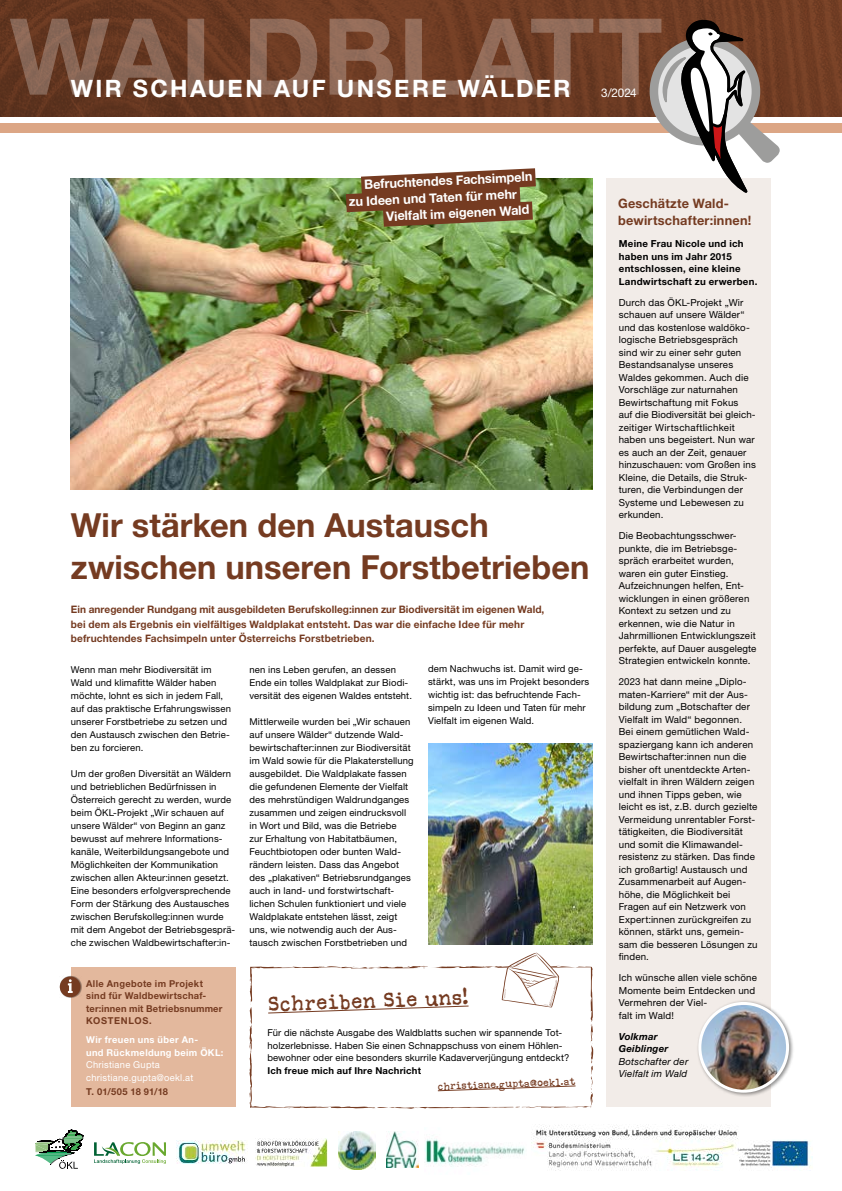
<style>
.page{position:relative;width:842px;height:1191px;background:#fff}
.page>*{position:absolute;margin:0;border:0;box-sizing:border-box;transform-origin:0 0}
.t1{font:700 106.3px "Helvetica Neue LT Pro";letter-spacing:.005em;color:#fff}
.t2{font:700 33.2px/42px "Helvetica Neue LT Pro";letter-spacing:.005em;color:#753b21}
.t3{font:700 24px "Helvetica Neue LT Pro";letter-spacing:.1em;color:#fff}
.t4{font:20px "Sunflower";color:#753b21}
.t5{font:700 13px "Helvetica Neue LT Pro";color:#fff}
.t6{font:700 13px/17px "Helvetica Neue LT Pro";letter-spacing:.015em;color:#753b21}
.t7{font:12px "Helvetica Neue LT Pro";color:#fff}
.t8{font:700 10.3px/14.5px "Helvetica Neue LT Pro";letter-spacing:.01em;color:#753b21}
.t9{font:10px "Sunflower";color:#753b21}
.t10{font:9.7px/12.5px "Helvetica Neue LT Pro";letter-spacing:.015em;color:#000}
.t11{font:700 9.7px/12.5px "Helvetica Neue LT Pro";letter-spacing:.025em;color:#000}
.t12{font:italic 9.7px/12.5px "Helvetica Neue LT Pro";letter-spacing:.02em;color:#000}
.t13{font:italic 700 9.7px/12.5px "Helvetica Neue LT Pro";letter-spacing:.02em;color:#000}
.t14{font:9.5px/13px "Helvetica Neue LT Pro";letter-spacing:.01em;color:#000}
.t15{font:700 9.5px/12.5px "Helvetica Neue LT Pro";letter-spacing:.03em;color:#753b21}
.t16{font:700 9.5px/12.5px "Helvetica Neue LT Pro";letter-spacing:.04em;color:#fff}
.t17{font:9.5px/12.5px "Helvetica Neue LT Pro";letter-spacing:.025em;color:#fff}
.t18{font:700 9.5px "Helvetica Neue LT Pro";letter-spacing:.02em;color:#000}
</style>
<div class="page">
<div style="left:607px;top:178px;width:164px;height:928px;background:#f2ece8"></div>
<img style="left:71px;top:178px;width:521px;height:311px">
<div style="left:71px;top:967px;width:164px;height:140px;background:#e3b89d"></div>
<div style="left:696px;top:1000px;width:98px;height:98px;background:#000;opacity:.45"></div>
<img style="left:700px;top:1004px;width:87px;height:87px">
<div style="left:698px;top:1002px;width:91px;height:90px;border:3px solid #fff;border-radius:50%"></div>
<svg style="left:249px;top:952px;width:345px;height:157px"></svg>
<div style="left:59px;top:975px;width:22px;height:22px;background:#000;opacity:.45"></div>
<div style="left:60px;top:976px;width:21px;height:21px;background:#753b21;border-radius:50%"></div>
<svg style="left:68px;top:979px;width:5px;height:14px"></svg>
<div style="left:0;top:123px;width:842px;height:10px;background:#dca685"></div>
<img style="left:0;top:0;width:842px;height:116px">
<svg style="left:35px;top:1130px;width:49px;height:38px"></svg>
<svg style="left:94px;top:1142px;width:72px;height:21px"></svg>
<img style="left:177px;top:1140px;width:69px;height:23px">
<img style="left:255px;top:1138px;width:72px;height:28px">
<img style="left:338px;top:1131px;width:38px;height:38px">
<img style="left:387px;top:1132px;width:31px;height:35px">
<img style="left:531px;top:1124px;width:281px;height:46px">
<div style="left:650px;top:37px;width:110px;height:109px;background:#9d9d9c;border-radius:50%"></div>
<svg style="left:659px;top:20px;width:121px;height:171px"></svg>
<img style="left:424px;top:1139px;width:101px;height:28px">
<img style="left:428px;top:744px;width:164px;height:200px">
<svg style="left:346px;top:168px;width:190px;height:59px;background:#835d3c"></svg>
<h1 class="t1" style="left:9px;top:-9px;width:655px">WALDBLATT</h1>
<h3 class="t3" style="left:71px;top:73px;width:501px">WIR SCHAUEN AUF UNSERE WÄLDER</h3>
<p class="t7" style="left:601px;top:85px;width:37px">3/2024</p>
<h3 class="t5" style="left:364px;top:177px;width:170px;rotate:-3deg">Befruchtendes Fachsimpeln</h3>
<h3 class="t5" style="left:386px;top:209px;width:145px;rotate:-3deg">Vielfalt im eigenen Wald</h3>
<h3 class="t5" style="left:349px;top:194px;width:170px;rotate:-3deg">zu Ideen und Taten für mehr</h3>
<h2 class="t2" style="left:71px;top:503px;width:520px">Wir stärken den Austausch zwischen unseren Forstbetrieben</h2>
<p class="t8" style="left:71px;top:602px;width:475px">Ein anregender Rundgang mit ausgebildeten Berufskolleg:innen zur Biodiversität im eigenen Wald, bei dem als Ergebnis ein vielfältiges Waldplakat entsteht. Das war die einfache Idee für mehr befruchtendes Fachsimpeln unter Österreichs Forstbetrieben.</p>
<p class="t14" style="left:71px;top:662px;width:162px">Wenn man mehr Biodiversität im<br>Wald und klimafitte Wälder haben möchte, lohnt es sich in jedem Fall, auf das praktische Erfahrungswissen unserer Forstbetriebe zu setzen und den Austausch zwischen den Betrie&shy;ben zu forcieren.</p>
<p class="t14" style="left:71px;top:766px;width:166px">Um der großen Diversität an Wäldern und betrieblichen Bedürfnissen in Österreich gerecht zu werden, wurde beim ÖKL-Projekt „Wir schauen auf unsere Wälder“ von Beginn an ganz bewusst auf mehrere Informations&shy;kanäle, Weiterbildungsangebote und Möglichkeiten der Kommunikation zwischen allen Akteur:innen gesetzt.<br>Eine besonders erfolgversprechende Form der Stärkung des Austausches zwischen Berufskolleg:innen wurde mit dem Angebot der Betriebsgesprä&shy;che zwischen Waldbewirtschafter:in-</p>
<p class="t15" style="left:86px;top:977px;width:138px">Alle Angebote im Projekt sind für Waldbewirtschaf&shy;ter:innen mit Betriebsnummer<br>KOSTENLOS.</p>
<p class="t16" style="left:86px;top:1033px;width:139px">Wir freuen uns über An-<br>und Rückmeldung beim ÖKL:</p>
<p class="t17" style="left:86px;top:1058px;width:109px">Christiane Gupta christiane.gupta@oekl.at</p>
<p class="t15" style="left:86px;top:1085px;width:83px">T. 01/505 18 91/18</p>
<p class="t14" style="left:249px;top:662px;width:164px">nen ins Leben gerufen, an dessen<br>Ende ein tolles Waldplakat zur Biodi&shy;versität des eigenen Waldes entsteht.</p>
<p class="t14" style="left:249px;top:714px;width:166px">Mittlerweile wurden bei „Wir schauen auf unsere Wälder“ dutzende Wald&shy;bewirtschafter:innen zur Biodiversität im Wald sowie für die Plakaterstellung ausgebildet. Die Waldplakate fassen die gefundenen Elemente der Vielfalt des mehrstündigen Waldrundganges zusammen und zeigen eindrucksvoll in Wort und Bild, was die Betriebe<br>zur Erhaltung von Habitatbäumen, Feuchtbiotopen oder bunten Wald&shy;rändern leisten. Dass das Angebot des „plakativen“ Betriebsrundganges auch in land- und forstwirtschaft&shy;lichen Schulen funktioniert und viele Waldplakate entstehen lässt, zeigt uns, wie notwendig auch der Aus&shy;tausch zwischen Forstbetrieben und</p>
<p class="t14" style="left:428px;top:662px;width:163px">dem Nachwuchs ist. Damit wird ge&shy;stärkt, was uns im Projekt besonders wichtig ist: das befruchtende Fach&shy;simpeln zu Ideen und Taten für mehr Vielfalt im eigenen Wald.</p>
<h3 class="t4" style="left:267px;top:991px;width:202px;rotate:-2deg">Schreiben Sie uns!</h3>
<p class="t14" style="left:267px;top:1026px;width:304px;line-height:12.5px">Für die nächste Ausgabe des Waldblatts suchen wir spannende Tot&shy;holzerlebnisse. Haben Sie einen Schnappschuss von einem Höhlen&shy;bewohner oder eine besonders skurrile Kadaververjüngung entdeckt?</p>
<p class="t18" style="left:267px;top:1064px;width:155px">Ich freue mich auf Ihre Nachricht</p>
<p class="t9" style="left:437px;top:1080px;width:139px;rotate:-2deg">christiane.gupta@oekl.at</p>
<h3 class="t6" style="left:618px;top:194px;width:135px">Geschätzte Wald&shy;bewirtschafter:innen!</h3>
<p class="t11" style="left:619px;top:237px;width:140px">Meine Frau Nicole und ich haben uns im Jahr 2015 entschlossen, eine kleine<br>Landwirtschaft zu erwerben.</p>
<p class="t10" style="left:619px;top:296px;width:139px">Durch das ÖKL-Projekt „Wir schauen auf unsere Wälder“ und das kostenlose waldöko&shy;logische Betriebsgespräch sind wir zu einer sehr guten<br>Bestandsanalyse unseres<br>Waldes gekommen. Auch die<br>Vorschläge zur naturnahen<br>Bewirtschaftung mit Fokus<br>auf die Biodiversität bei gleich&shy;zeitiger Wirtschaftlichkeit haben uns begeistert. Nun war es auch an der Zeit, genauer hinzuschauen: vom Großen ins<br>Kleine, die Details, die Struk&shy;turen, die Verbindungen der<br>Systeme und Lebewesen zu erkunden.</p>
<p class="t10" style="left:619px;top:529px;width:139px">Die Beobachtungsschwer&shy;punkte, die im Betriebsge&shy;spräch erarbeitet wurden, waren ein guter Einstieg.<br>Aufzeichnungen helfen, Ent&shy;wicklungen in einen größeren<br>Kontext zu setzen und zu erkennen, wie die Natur in<br>Jahrmillionen Entwicklungszeit perfekte, auf Dauer ausgelegte<br>Strategien entwickeln konnte.</p>
<p class="t10" style="left:619px;top:675px;width:140px">2023 hat dann meine „Diplo&shy;maten-Karriere“ mit der Aus&shy;bildung zum „Botschafter der<br>Vielfalt im Wald“ begonnen.<br>Bei einem gemütlichen Wald&shy;spaziergang kann ich anderen<br>Bewirtschafter:innen nun die bisher oft unentdeckte Arten&shy;vielfalt in ihren Wäldern zeigen und ihnen Tipps geben, wie leicht es ist, z.B. durch gezielte<br>Vermeidung unrentabler Forst&shy;tätigkeiten, die Biodiversität und somit die Klimawandel&shy;resistenz zu stärken. Das finde ich großartig! Austausch und<br>Zusammenarbeit auf Augen&shy;höhe, die Möglichkeit bei<br>Fragen auf ein Netzwerk von<br>Expert:innen zurückgreifen zu können, stärkt uns, gemein&shy;sam die besseren Lösungen zu finden.</p>
<p class="t10" style="left:619px;top:971px;width:140px">Ich wünsche allen viele schöne<br>Momente beim Entdecken und<br>Vermehren der Viel-<br>falt im Wald!</p>
<p class="t13" style="left:619px;top:1030px;width:51px">Volkmar<br>Geiblinger</p>
<p class="t12" style="left:619px;top:1055px;width:71px">Botschafter der<br>Vielfalt im Wald</p>
</div>
